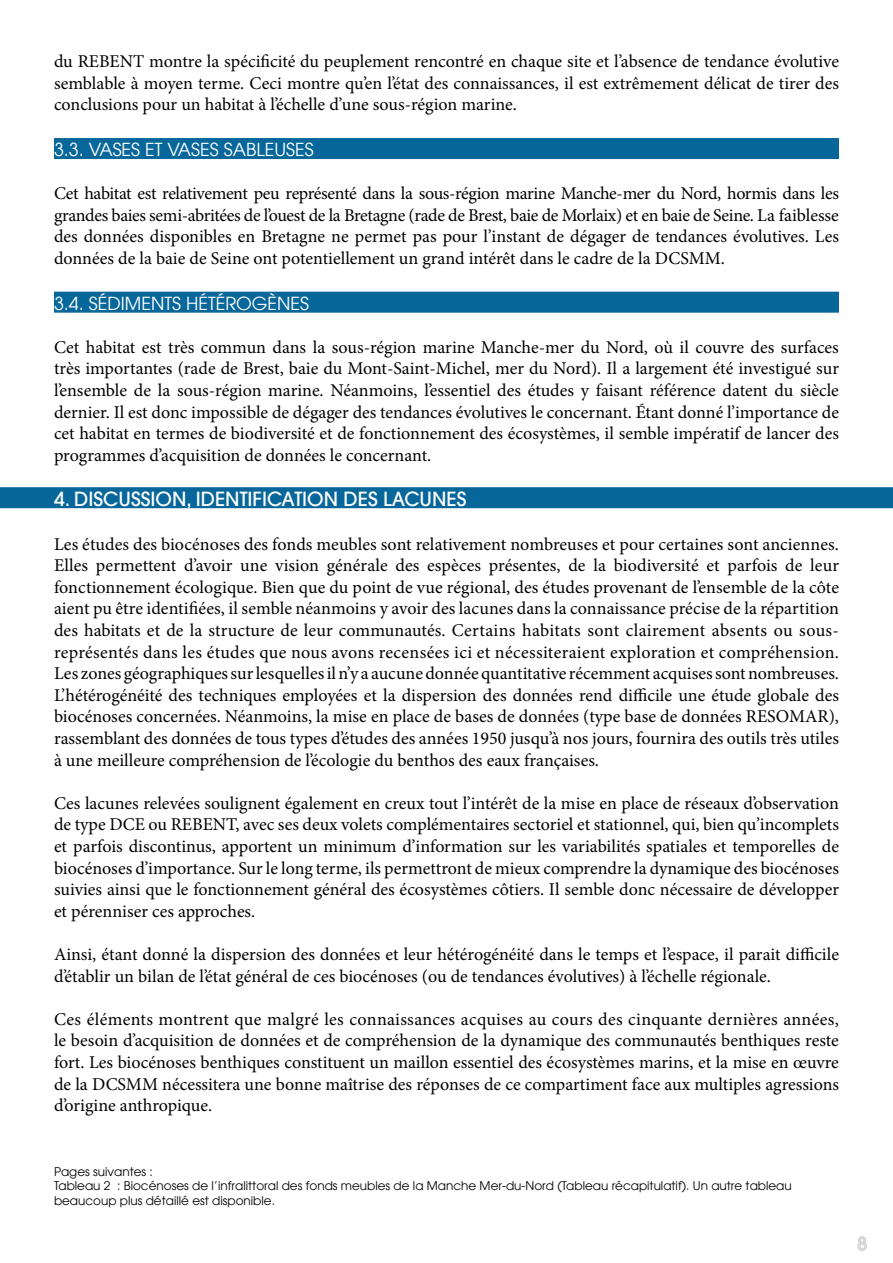
<style>
.page{position:relative;width:893px;height:1263px;background:#fff}
.page>*{position:absolute;margin:0;border:0;box-sizing:border-box;transform-origin:0 0}
.t1{font:500 19.5px "Avant Garde LT";color:#fff}
.t2{font:18px/21.6px "Minion Pro";color:#000;text-align:justify}
.t3{font:18px "Avant Garde LT";color:#fff}
.t4{font:500 18px "Avant Garde LT";color:#dadada}
.t5{font:12px/14.4px "Avant Garde LT";color:#000}
</style>
<div class="page">
<svg style="left:857px;top:1236px;width:10px;height:15px"></svg>
<div style="left:54px;top:138px;width:785px;height:21px;background:#07679a"></div>
<div style="left:54px;top:292px;width:785px;height:21px;background:#07679a"></div>
<div style="left:0;top:487px;width:893px;height:21px;background:#07679a"></div>
<p class="t2" style="left:54px;top:51px;width:786px">du REBENT montre la spécificité du peuplement rencontré en chaque site et l’absence de tendance évolutive semblable à moyen terme. Ceci montre qu’en l’état des connaissances, il est extrêmement délicat de tirer des conclusions pour un habitat à l’échelle d’une sous-région marine.</p>
<p class="t3" style="left:54px;top:139px;width:261px">3.3. VASES ET VASES SABLEUSES</p>
<p class="t2" style="left:54px;top:183px;width:786px">Cet habitat est relativement peu représenté dans la sous-région marine Manche-mer du Nord, hormis dans les grandes baies semi-abritées de l’ouest de la Bretagne (rade de Brest, baie de Morlaix) et en baie de Seine. La faiblesse des données disponibles en Bretagne ne permet pas pour l’instant de dégager de tendances évolutives. Les données de la baie de Seine ont potentiellement un grand intérêt dans le cadre de la DCSMM.</p>
<p class="t3" style="left:54px;top:292px;width:257px">3.4. SÉDIMENTS HÉTÉROGÈNES</p>
<p class="t2" style="left:54px;top:336px;width:786px">Cet habitat est très commun dans la sous-région marine Manche-mer du Nord, où il couvre des surfaces très importantes (rade de Brest, baie du Mont-Saint-Michel, mer du Nord). Il a largement été investigué sur l’ensemble de la sous-région marine. Néanmoins, l’essentiel des études y faisant référence datent du siècle dernier. Il est donc impossible de dégager des tendances évolutives le concernant. Étant donné l’importance de cet habitat en termes de biodiversité et de fonctionnement des écosystèmes, il semble impératif de lancer des programmes d’acquisition de données le concernant.</p>
<p class="t1" style="left:54px;top:487px;width:414px">4. DISCUSSION, IDENTIFICATION DES LACUNES</p>
<p class="t2" style="left:54px;top:533px;width:786px">Les études des biocénoses des fonds meubles sont relativement nombreuses et pour certaines sont anciennes.<br>Elles permettent d’avoir une vision générale des espèces présentes, de la biodiversité et parfois de leur fonctionnement écologique. Bien que du point de vue régional, des études provenant de l’ensemble de la côte aient pu être identifiées, il semble néanmoins y avoir des lacunes dans la connaissance précise de la répartition des habitats et de la structure de leur communautés. Certains habitats sont clairement absents ou sous&shy;représentés dans les études que nous avons recensées ici et nécessiteraient exploration et compréhension.<br>Les zones géographiques sur lesquelles il n’y a aucune donnée quantitative récemment acquises sont nombreuses.<br>L’hétérogénéité des techniques employées et la dispersion des données rend difficile une étude globale des biocénoses concernées. Néanmoins, la mise en place de bases de données (type base de données RESOMAR), rassemblant des données de tous types d’études des années 1950 jusqu’à nos jours, fournira des outils très utiles à une meilleure compréhension de l’écologie du benthos des eaux françaises.</p>
<p class="t2" style="left:54px;top:792px;width:786px">Ces lacunes relevées soulignent également en creux tout l’intérêt de la mise en place de réseaux d’observation de type DCE ou REBENT, avec ses deux volets complémentaires sectoriel et stationnel, qui, bien qu’incomplets et parfois discontinus, apportent un minimum d’information sur les variabilités spatiales et temporelles de biocénoses d’importance. Sur le long terme, ils permettront de mieux comprendre la dynamique des biocénoses suivies ainsi que le fonctionnement général des écosystèmes côtiers. Il semble donc nécessaire de développer et pérenniser ces approches.</p>
<p class="t2" style="left:54px;top:943px;width:787px">Ainsi, étant donné la dispersion des données et leur hétérogénéité dans le temps et l’espace, il parait difficile d’établir un bilan de l’état général de ces biocénoses (ou de tendances évolutives) à l’échelle régionale.</p>
<p class="t2" style="left:54px;top:1008px;width:786px">Ces éléments montrent que malgré les connaissances acquises au cours des cinquante dernières années, le besoin d’acquisition de données et de compréhension de la dynamique des communautés benthiques reste fort. Les biocénoses benthiques constituent un maillon essentiel des écosystèmes marins, et la mise en œuvre de la DCSMM nécessitera une bonne maîtrise des réponses de ce compartiment face aux multiples agressions d’origine anthropique.</p>
<p class="t5" style="left:54px;top:1164px;width:739px">Pages suivantes :<br>Tableau 2 : Biocénoses de l’infralittoral des fonds meubles de la Manche Mer-du-Nord (Tableau récapitulatif). Un autre tableau beaucoup plus détaillé est disponible.</p>
<p class="t4" style="left:857px;top:1232px;width:11px">8</p>
</div>
